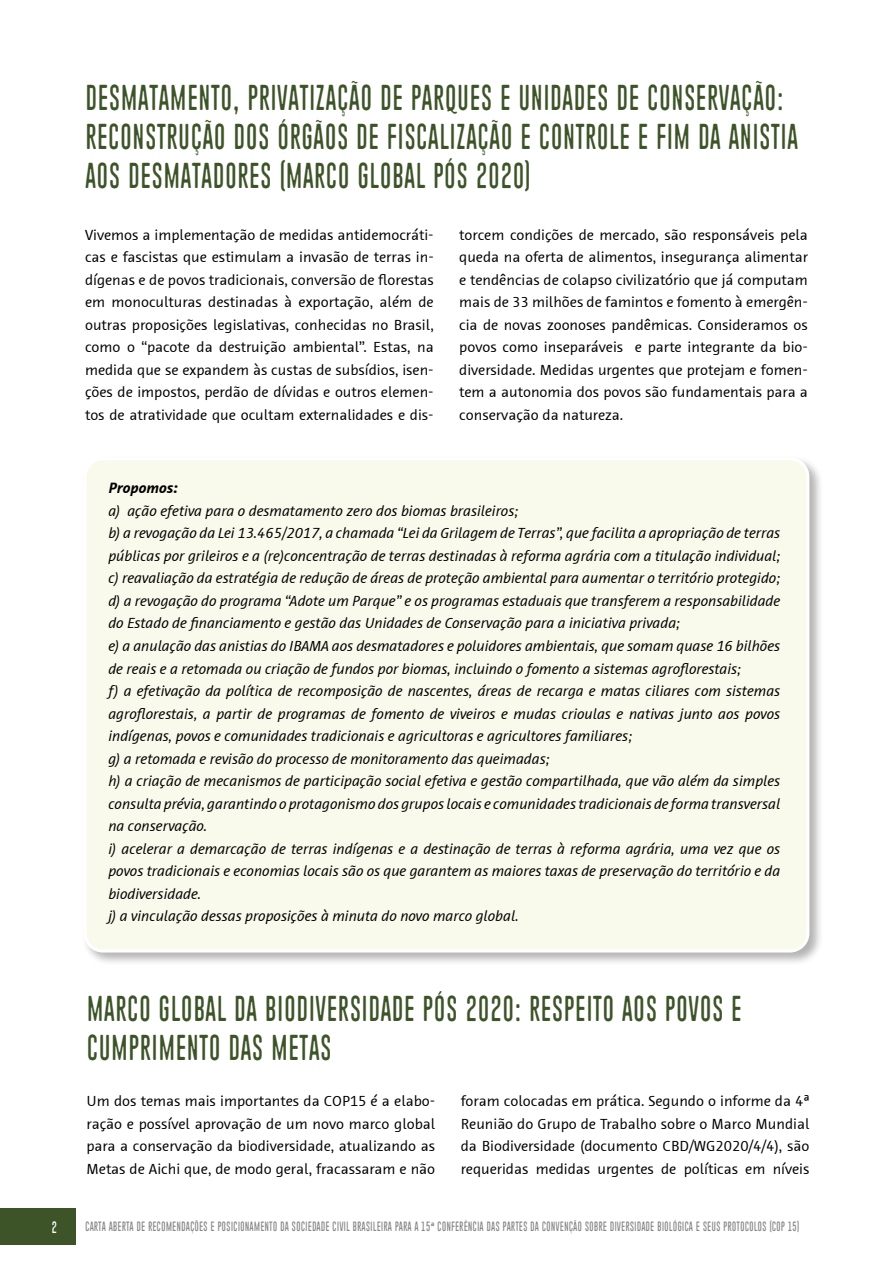
<style>
.page{position:relative;width:893px;height:1263px;background:#fff}
.page>*{position:absolute;margin:0;border:0;box-sizing:border-box;transform-origin:0 0}
.t1{font:36px/39px "Piparivahtiperhonen";color:#3d5328}
.t2{font:16.5px "Piparivahtiperhonen";color:#fff}
.t3{font:italic 15px/22.5px "Schering Sans";color:#000}
.t4{font:15px/22.5px "Schering Sans";color:#000;text-align:justify}
.t5{font:italic 700 15px "Schering Sans";color:#000}
.t6{font:13.5px "Piparivahtiperhonen";color:#878787}
.s1{font-family:"Bahnschrift";font-size:12px}
</style>
<div class="page">
<div style="left:0;top:1208px;width:76px;height:37px;background:#3d5328"></div>
<div style="left:81px;top:455px;width:743px;height:511px;background:#000;opacity:.3"></div>
<div style="left:85px;top:459px;width:723px;height:492px;background:#f9faeb;border-radius:18px"></div>
<div style="left:84px;top:457px;width:725px;height:495px;border:3px solid #fff;border-radius:18px"></div>
<h1 class="t1" style="left:85px;top:79px;width:715px">DESMATAMENTO, PRIVATIZAÇÃO DE PARQUES E UNIDADES DE CONSERVAÇÃO:<br>RECONSTRUÇÃO DOS ÓRGÃOS DE FISCALIZAÇÃO E CONTROLE E FIM DA ANISTIA<br>AOS DESMATADORES (MARCO GLOBAL PÓS 2020)</h1>
<p class="t4" style="left:85px;top:223px;width:350px">Vivemos a implementação de medidas antidemocráti&shy;cas e fascistas que estimulam a invasão de terras in&shy;dígenas e de povos tradicionais, conversão de florestas em monoculturas destinadas à exportação, além de outras proposições legislativas, conhecidas no Brasil, como o “pacote da destruição ambiental”. Estas, na medida que se expandem às custas de subsídios, isen&shy;ções de impostos, perdão de dívidas e outros elemen&shy;tos de atratividade que ocultam externalidades e dis-</p>
<p class="t4" style="left:459px;top:223px;width:350px">torcem condições de mercado, são responsáveis pela queda na oferta de alimentos, insegurança alimentar e tendências de colapso civilizatório que já computam mais de 33 milhões de famintos e fomento à emergên&shy;cia de novas zoonoses pandêmicas. Consideramos os povos como inseparáveis e parte integrante da bio&shy;diversidade. Medidas urgentes que protejam e fomen&shy;tem a autonomia dos povos são fundamentais para a conservação da natureza.</p>
<p class="t5" style="left:108px;top:478px;width:71px">Propomos:</p>
<p class="t3" style="left:108px;top:500px;width:673px">a) ação efetiva para o desmatamento zero dos biomas brasileiros;<br>b) a revogação da Lei 13.465/2017, a chamada “Lei da Grilagem de Terras”, que facilita a apropriação de terras públicas por grileiros e a (re)concentração de terras destinadas à reforma agrária com a titulação individual; c) reavaliação da estratégia de redução de áreas de proteção ambiental para aumentar o território protegido; d) a revogação do programa “Adote um Parque” e os programas estaduais que transferem a responsabilidade do Estado de financiamento e gestão das Unidades de Conservação para a iniciativa privada;<br>e) a anulação das anistias do IBAMA aos desmatadores e poluidores ambientais, que somam quase 16 bilhões de reais e a retomada ou criação de fundos por biomas, incluindo o fomento a sistemas agroflorestais;<br>f) a efetivação da política de recomposição de nascentes, áreas de recarga e matas ciliares com sistemas agroflorestais, a partir de programas de fomento de viveiros e mudas crioulas e nativas junto aos povos indígenas, povos e comunidades tradicionais e agricultoras e agricultores familiares;<br>g) a retomada e revisão do processo de monitoramento das queimadas;<br>h) a criação de mecanismos de participação social efetiva e gestão compartilhada, que vão além da simples consulta prévia, garantindo o protagonismo dos grupos locais e comunidades tradicionais de forma transversal na conservação.<br>i) acelerar a demarcação de terras indígenas e a destinação de terras à reforma agrária, uma vez que os povos tradicionais e economias locais são os que garantem as maiores taxas de preservação do território e da biodiversidade.<br>j) a vinculação dessas proposições à minuta do novo marco global.</p>
<h1 class="t1" style="left:87px;top:990px;width:657px">MARCO GLOBAL DA BIODIVERSIDADE PÓS 2020: RESPEITO AOS POVOS E<br>CUMPRIMENTO DAS METAS</h1>
<p class="t4" style="left:87px;top:1090px;width:350px">Um dos temas mais importantes da COP15 é a elabo&shy;ração e possível aprovação de um novo marco global para a conservação da biodiversidade, atualizando as Metas de Aichi que, de modo geral, fracassaram e não</p>
<p class="t4" style="left:461px;top:1090px;width:350px">foram colocadas em prática. Segundo o informe da 4ª Reunião do Grupo de Trabalho sobre o Marco Mundial da Biodiversidade (documento CBD/WG2020/4/4), são requeridas medidas urgentes de políticas em níveis</p>
<p class="t2" style="left:51px;top:1219px;width:7px">2</p>
<p class="t6" style="left:85px;top:1220px;width:715px">CARTA ABERTA DE RECOMENDAÇÕES E POSICIONAMENTO DA SOCIEDADE CIVIL BRASILEIRA PARA A 15<span class="s1">ª</span> CONFERÊNCIA DAS PARTES DA CONVENÇÃO SOBRE DIVERSIDADE BIOLÓGICA E SEUS PROTOCOLOS (COP 15)</p>
</div>
